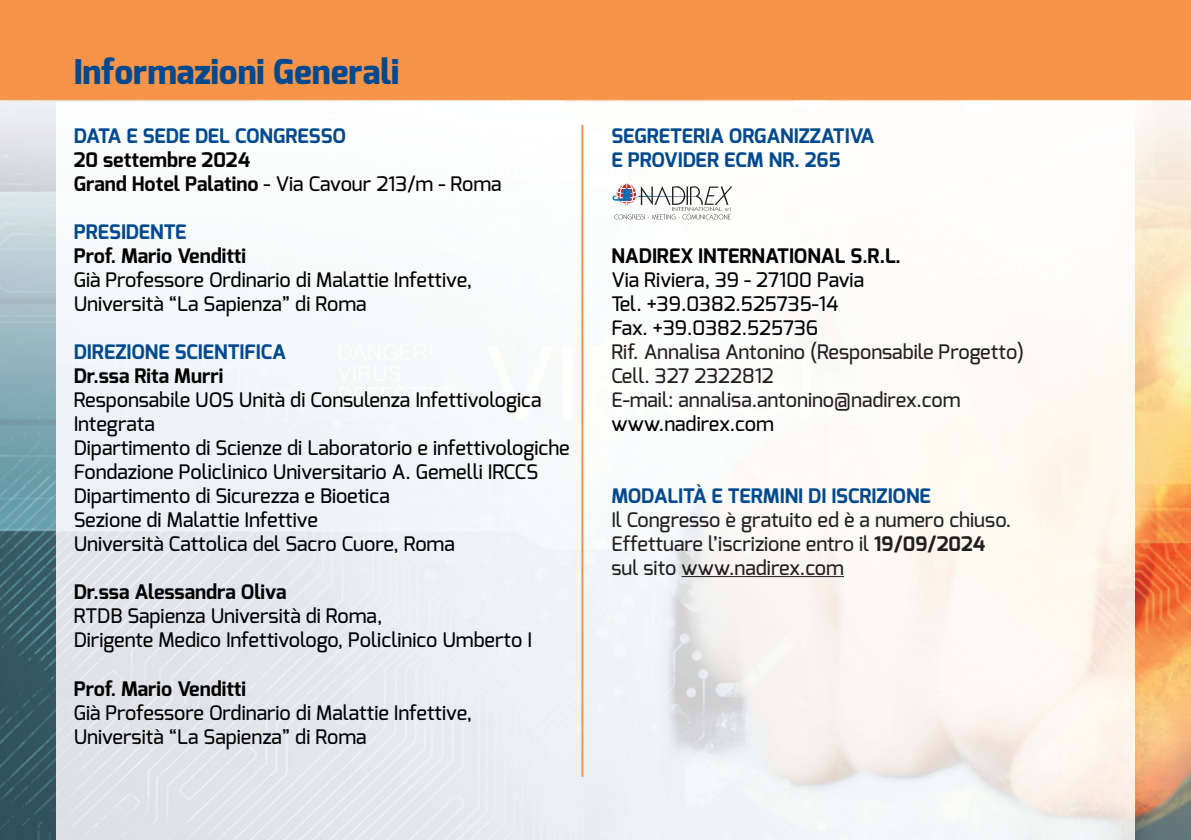
<style>
.page{position:relative;width:1191px;height:840px;background:#fff}
.page>*{position:absolute;margin:0;border:0;box-sizing:border-box;transform-origin:0 0}
.t1{font:800 34px "Exo";color:#01498e}
.t2{font:500 20px/24px "Exo";color:#000}
.t3{font:500 20px/24px "Exo";color:#231f20}
.t4{font:700 20px/24px "Exo";color:#000}
.t5{font:700 20px/24px "Exo";color:#01498e}
.s1{font-weight:500}
.s2{font-weight:700}
</style>
<div class="page">
<img style="left:0;top:0;width:1191px;height:839px">
<img style="left:57px;top:102px;width:1077px;height:737px">
<hr style="left:681px;top:575px;width:163px;height:1px;background:#231f20">
<hr style="left:581px;top:125px;width:2px;height:651px;background:#f79447">
<svg style="left:612px;top:183px;width:120px;height:36px"></svg>
<h1 class="t1" style="left:74px;top:52px;width:327px">Informazioni Generali</h1>
<p class="t5" style="left:74px;top:126px;width:274px">DATA E SEDE DEL CONGRESSO</p>
<p class="t4" style="left:74px;top:150px;width:429px">20 settembre 2024<br>Grand Hotel Palatino <span class="s1">- Via Cavour 213/m - Roma</span></p>
<p class="t5" style="left:74px;top:222px;width:114px">PRESIDENTE</p>
<p class="t4" style="left:74px;top:246px;width:174px">Prof. Mario Venditti</p>
<p class="t2" style="left:74px;top:270px;width:400px">Già Professore Ordinario di Malattie Infettive,<br>Università “La Sapienza” di Roma</p>
<p class="t5" style="left:74px;top:342px;width:214px">DIREZIONE SCIENTIFICA</p>
<p class="t4" style="left:74px;top:366px;width:151px">Dr.ssa Rita Murri</p>
<p class="t2" style="left:74px;top:390px;width:497px">Responsabile UOS Unità di Consulenza Infettivologica Integrata<br>Dipartimento di Scienze di Laboratorio e infettivologiche Fondazione Policlinico Universitario A. Gemelli IRCCS Dipartimento di Sicurezza e Bioetica<br>Sezione di Malattie Infettive<br>Università Cattolica del Sacro Cuore, Roma</p>
<p class="t4" style="left:74px;top:582px;width:214px">Dr.ssa Alessandra Oliva</p>
<p class="t2" style="left:74px;top:606px;width:459px">RTDB Sapienza Università di Roma,<br>Dirigente Medico Infettivologo, Policlinico Umberto I</p>
<p class="t4" style="left:74px;top:678px;width:174px">Prof. Mario Venditti</p>
<p class="t2" style="left:74px;top:702px;width:400px">Già Professore Ordinario di Malattie Infettive,<br>Università “La Sapienza” di Roma</p>
<p class="t5" style="left:611px;top:126px;width:264px">SEGRETERIA ORGANIZZATIVA<br>E PROVIDER ECM NR. 265</p>
<p class="t4" style="left:611px;top:246px;width:291px">NADIREX INTERNATIONAL S.R.L.</p>
<p class="t2" style="left:611px;top:270px;width:254px">Via Riviera, 39 - 27100 Pavia<br>Tel. +39.0382.525735-14<br>Fax. +39.0382.525736</p>
<p class="t3" style="left:611px;top:342px;width:414px">Rif. Annalisa Antonino (Responsabile Progetto)<br>Cell. 327 2322812<br>E-mail: annalisa.antonino@nadirex.com</p>
<p class="t2" style="left:611px;top:414px;width:164px">www.nadirex.com</p>
<p class="t5" style="left:611px;top:486px;width:321px">MODALITÀ E TERMINI DI ISCRIZIONE</p>
<p class="t3" style="left:611px;top:510px;width:401px">Il Congresso è gratuito ed è a numero chiuso.<br>Effettuare l’iscrizione entro il <span class="s2">19/09/2024 </span>sul sito www.nadirex.com</p>
</div>
